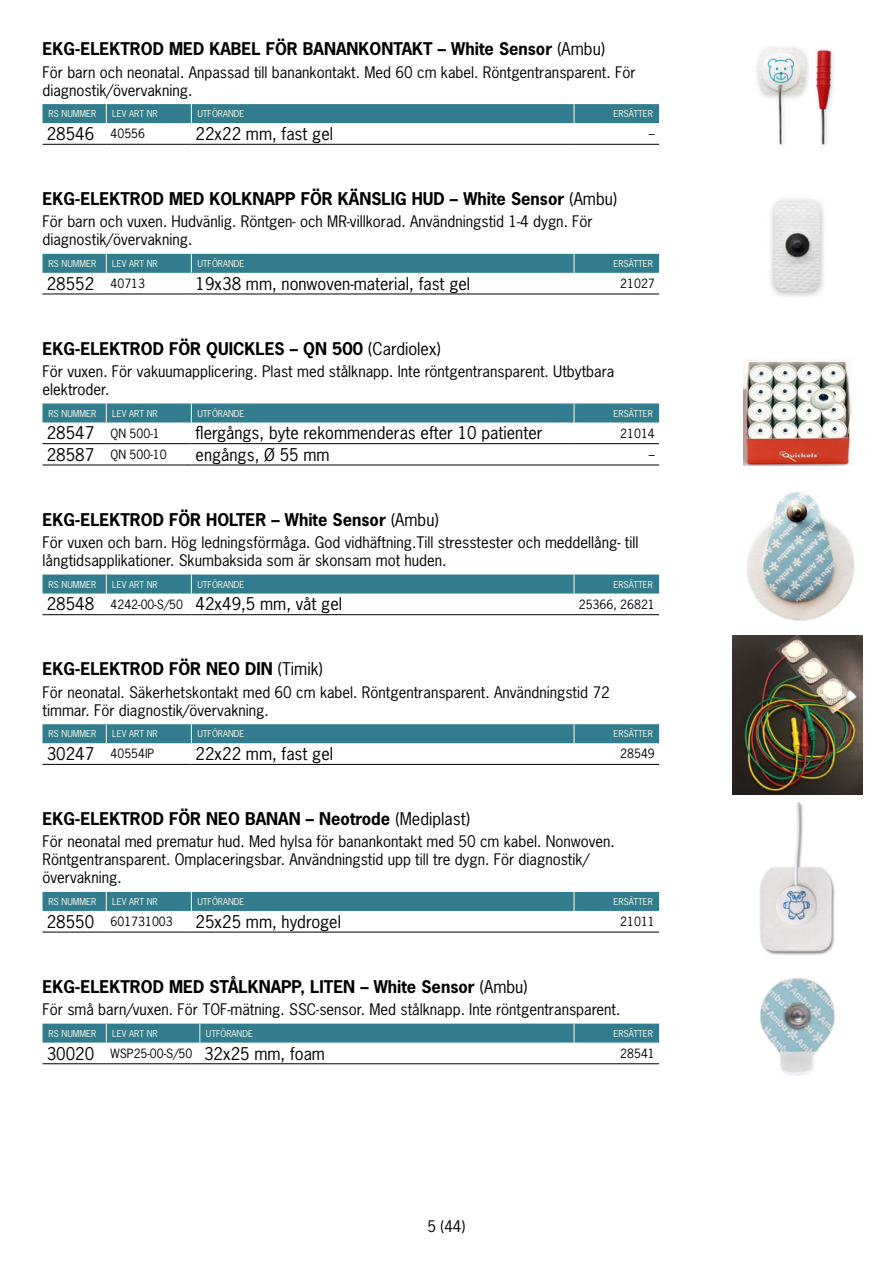
<style>
.page{position:relative;width:893px;height:1263px;background:#fff}
.page>*{position:absolute;margin:0;border:0;box-sizing:border-box;transform-origin:0 0}
.Rubrik_3{font:700 16.5px "News Gothic Std";color:#000}
.Brödtext_11_pkt{font:16.5px "News Gothic Std";color:#000}
.Brödtext_10_pkt{font:15px/18px "News Gothic Std";color:#000}
.Brödtext_11_pkt-2{font:12px "News Gothic Std";color:#000}
.Tabellhuvudrad{font:9px "News Gothic Std";color:#fefae6}
.s1{font-weight:400}
</style>
<div class="page">
<hr style="left:43px;top:144px;width:63px;height:1px;background:#000">
<hr style="left:106px;top:144px;width:85px;height:1px;background:#000">
<hr style="left:574px;top:144px;width:85px;height:1px;background:#000">
<hr style="left:191px;top:144px;width:383px;height:1px;background:#000">
<div style="left:43px;top:104px;width:616px;height:19px;background:#317c8e"></div>
<hr style="left:43px;top:294px;width:63px;height:1px;background:#000">
<hr style="left:106px;top:294px;width:85px;height:1px;background:#000">
<hr style="left:574px;top:294px;width:85px;height:1px;background:#000">
<hr style="left:191px;top:294px;width:383px;height:1px;background:#000">
<div style="left:43px;top:254px;width:616px;height:19px;background:#317c8e"></div>
<hr style="left:43px;top:443px;width:63px;height:1px;background:#000">
<hr style="left:106px;top:443px;width:85px;height:1px;background:#000">
<hr style="left:574px;top:443px;width:85px;height:1px;background:#000">
<hr style="left:43px;top:465px;width:63px;height:1px;background:#000">
<hr style="left:106px;top:465px;width:85px;height:1px;background:#000">
<hr style="left:574px;top:465px;width:85px;height:1px;background:#000">
<div style="left:43px;top:403px;width:616px;height:19px;background:#317c8e"></div>
<hr style="left:191px;top:443px;width:383px;height:1px;background:#000">
<hr style="left:191px;top:465px;width:383px;height:1px;background:#000">
<hr style="left:43px;top:614px;width:63px;height:1px;background:#000">
<hr style="left:106px;top:614px;width:85px;height:1px;background:#000">
<hr style="left:574px;top:614px;width:85px;height:1px;background:#000">
<hr style="left:191px;top:614px;width:383px;height:1px;background:#000">
<div style="left:43px;top:574px;width:616px;height:19px;background:#317c8e"></div>
<hr style="left:43px;top:764px;width:63px;height:1px;background:#000">
<hr style="left:106px;top:764px;width:85px;height:1px;background:#000">
<hr style="left:574px;top:764px;width:85px;height:1px;background:#000">
<hr style="left:191px;top:764px;width:383px;height:1px;background:#000">
<div style="left:43px;top:724px;width:616px;height:19px;background:#317c8e"></div>
<hr style="left:43px;top:932px;width:63px;height:1px;background:#000">
<hr style="left:106px;top:932px;width:85px;height:1px;background:#000">
<hr style="left:574px;top:932px;width:85px;height:1px;background:#000">
<hr style="left:191px;top:932px;width:383px;height:1px;background:#000">
<div style="left:43px;top:892px;width:616px;height:19px;background:#317c8e"></div>
<hr style="left:43px;top:1063px;width:63px;height:1px;background:#000">
<hr style="left:106px;top:1063px;width:94px;height:1px;background:#000">
<hr style="left:574px;top:1063px;width:85px;height:1px;background:#000">
<hr style="left:200px;top:1063px;width:374px;height:1px;background:#000">
<div style="left:43px;top:1023px;width:616px;height:19px;background:#317c8e"></div>
<img style="left:746px;top:492px;width:109px;height:129px">
<img style="left:732px;top:636px;width:130px;height:158px">
<img style="left:760px;top:802px;width:75px;height:153px">
<img style="left:757px;top:47px;width:77px;height:98px">
<img style="left:743px;top:361px;width:108px;height:105px">
<img style="left:770px;top:198px;width:54px;height:99px">
<img style="left:760px;top:978px;width:75px;height:98px">
<h3 class="Rubrik_3" style="left:43px;top:38px;width:564px">EKG-ELEKTROD MED KABEL FÖR BANANKONTAKT – White Sensor <span class="s1">(Ambu)</span></h3>
<p class="Brödtext_10_pkt" style="left:43px;top:63px;width:595px">För barn och neonatal. Anpassad till banankontakt. Med 60 cm kabel. Röntgentransparent. För diagnostik/övervakning.</p>
<p class="Tabellhuvudrad" style="left:49px;top:108px;width:49px">RS NUMMER</p>
<p class="Tabellhuvudrad" style="left:112px;top:108px;width:47px">LEV ART NR</p>
<p class="Tabellhuvudrad" style="left:197px;top:108px;width:49px">UTFÖRANDE</p>
<p class="Tabellhuvudrad" style="left:613px;top:108px;width:41px">ERSÄTTER</p>
<p class="Brödtext_11_pkt" style="left:47px;top:123px;width:49px">28546</p>
<p class="Brödtext_11_pkt-2" style="left:111px;top:126px;width:36px">40556</p>
<p class="Brödtext_11_pkt" style="left:196px;top:123px;width:139px">22x22 mm, fast gel</p>
<p class="Brödtext_11_pkt-2" style="left:649px;top:126px;width:7px">–</p>
<h3 class="Rubrik_3" style="left:43px;top:188px;width:576px">EKG-ELEKTROD MED KOLKNAPP FÖR KÄNSLIG HUD – White Sensor <span class="s1">(Ambu)</span></h3>
<p class="Brödtext_10_pkt" style="left:43px;top:213px;width:552px">För barn och vuxen. Hudvänlig. Röntgen- och MR-villkorad. Användningstid 1-4 dygn. För diagnostik/övervakning.</p>
<p class="Tabellhuvudrad" style="left:49px;top:258px;width:49px">RS NUMMER</p>
<p class="Tabellhuvudrad" style="left:112px;top:258px;width:47px">LEV ART NR</p>
<p class="Tabellhuvudrad" style="left:197px;top:258px;width:49px">UTFÖRANDE</p>
<p class="Tabellhuvudrad" style="left:613px;top:258px;width:41px">ERSÄTTER</p>
<p class="Brödtext_11_pkt" style="left:47px;top:273px;width:49px">28552</p>
<p class="Brödtext_11_pkt-2" style="left:111px;top:276px;width:36px">40713</p>
<p class="Brödtext_11_pkt" style="left:196px;top:273px;width:276px">19x38 mm, nonwoven-material, fast gel</p>
<p class="Brödtext_11_pkt-2" style="left:620px;top:276px;width:36px">21027</p>
<h3 class="Rubrik_3" style="left:43px;top:338px;width:400px">EKG-ELEKTROD FÖR QUICKLES – QN 500 <span class="s1">(Cardiolex)</span></h3>
<p class="Brödtext_10_pkt" style="left:43px;top:362px;width:573px">För vuxen. För vakuumapplicering. Plast med stålknapp. Inte röntgentransparent. Utbytbara elektroder.</p>
<p class="Tabellhuvudrad" style="left:49px;top:407px;width:49px">RS NUMMER</p>
<p class="Tabellhuvudrad" style="left:112px;top:407px;width:47px">LEV ART NR</p>
<p class="Tabellhuvudrad" style="left:197px;top:407px;width:49px">UTFÖRANDE</p>
<p class="Tabellhuvudrad" style="left:613px;top:407px;width:41px">ERSÄTTER</p>
<p class="Brödtext_11_pkt" style="left:47px;top:423px;width:49px">28547</p>
<p class="Brödtext_11_pkt-2" style="left:111px;top:425px;width:51px">QN 500-1</p>
<p class="Brödtext_11_pkt" style="left:196px;top:423px;width:348px">flergångs, byte rekommenderas efter 10 patienter</p>
<p class="Brödtext_11_pkt-2" style="left:620px;top:425px;width:36px">21014</p>
<p class="Brödtext_11_pkt" style="left:47px;top:444px;width:49px">28587</p>
<p class="Brödtext_11_pkt-2" style="left:111px;top:447px;width:58px">QN 500-10</p>
<p class="Brödtext_11_pkt" style="left:196px;top:444px;width:136px">engångs, Ø 55 mm</p>
<p class="Brödtext_11_pkt-2" style="left:649px;top:447px;width:7px">–</p>
<h3 class="Rubrik_3" style="left:43px;top:509px;width:398px">EKG-ELEKTROD FÖR HOLTER – White Sensor <span class="s1">(Ambu)</span></h3>
<p class="Brödtext_10_pkt" style="left:43px;top:533px;width:597px">För vuxen och barn. Hög ledningsförmåga. God vidhäftning.Till stresstester och meddellång- till långtidsapplikationer. Skumbaksida som är skonsam mot huden.</p>
<p class="Tabellhuvudrad" style="left:49px;top:578px;width:49px">RS NUMMER</p>
<p class="Tabellhuvudrad" style="left:112px;top:578px;width:47px">LEV ART NR</p>
<p class="Tabellhuvudrad" style="left:197px;top:578px;width:49px">UTFÖRANDE</p>
<p class="Tabellhuvudrad" style="left:613px;top:578px;width:41px">ERSÄTTER</p>
<p class="Brödtext_11_pkt" style="left:47px;top:594px;width:49px">28548</p>
<p class="Brödtext_11_pkt-2" style="left:111px;top:596px;width:74px">4242-00-S/50</p>
<p class="Brödtext_11_pkt" style="left:196px;top:594px;width:148px">42x49,5 mm, våt gel</p>
<p class="Brödtext_11_pkt-2" style="left:579px;top:596px;width:78px">25366, 26821</p>
<h3 class="Rubrik_3" style="left:43px;top:658px;width:282px">EKG-ELEKTROD FÖR NEO DIN <span class="s1">(Timik)</span></h3>
<p class="Brödtext_10_pkt" style="left:43px;top:683px;width:569px">För neonatal. Säkerhetskontakt med 60 cm kabel. Röntgentransparent. Användningstid 72 timmar. För diagnostik/övervakning.</p>
<p class="Tabellhuvudrad" style="left:49px;top:728px;width:49px">RS NUMMER</p>
<p class="Tabellhuvudrad" style="left:112px;top:728px;width:47px">LEV ART NR</p>
<p class="Tabellhuvudrad" style="left:197px;top:728px;width:49px">UTFÖRANDE</p>
<p class="Tabellhuvudrad" style="left:613px;top:728px;width:41px">ERSÄTTER</p>
<p class="Brödtext_11_pkt" style="left:47px;top:743px;width:49px">30247</p>
<p class="Brödtext_11_pkt-2" style="left:111px;top:746px;width:45px">40554IP</p>
<p class="Brödtext_11_pkt" style="left:196px;top:743px;width:139px">22x22 mm, fast gel</p>
<p class="Brödtext_11_pkt-2" style="left:620px;top:746px;width:36px">28549</p>
<h3 class="Rubrik_3" style="left:43px;top:808px;width:429px">EKG-ELEKTROD FÖR NEO BANAN – Neotrode <span class="s1">(Mediplast)</span></h3>
<p class="Brödtext_10_pkt" style="left:43px;top:833px;width:574px">För neonatal med prematur hud. Med hylsa för banankontakt med 50 cm kabel. Nonwoven.<br>Röntgentransparent. Omplaceringsbar. Användningstid upp till tre dygn. För diagnostik/ övervakning.</p>
<p class="Tabellhuvudrad" style="left:49px;top:896px;width:49px">RS NUMMER</p>
<p class="Tabellhuvudrad" style="left:112px;top:896px;width:47px">LEV ART NR</p>
<p class="Tabellhuvudrad" style="left:197px;top:896px;width:49px">UTFÖRANDE</p>
<p class="Tabellhuvudrad" style="left:613px;top:896px;width:41px">ERSÄTTER</p>
<p class="Brödtext_11_pkt" style="left:47px;top:911px;width:49px">28550</p>
<p class="Brödtext_11_pkt-2" style="left:111px;top:914px;width:64px">601731003</p>
<p class="Brödtext_11_pkt" style="left:196px;top:911px;width:147px">25x25 mm, hydrogel</p>
<p class="Brödtext_11_pkt-2" style="left:620px;top:914px;width:36px">21011</p>
<h3 class="Rubrik_3" style="left:43px;top:976px;width:487px">EKG-ELEKTROD MED STÅLKNAPP, LITEN – White Sensor <span class="s1">(Ambu)</span></h3>
<p class="Brödtext_10_pkt" style="left:43px;top:1000px;width:579px">För små barn/vuxen. För TOF-mätning. SSC-sensor. Med stålknapp. Inte röntgentransparent.</p>
<p class="Tabellhuvudrad" style="left:49px;top:1027px;width:49px">RS NUMMER</p>
<p class="Tabellhuvudrad" style="left:112px;top:1027px;width:47px">LEV ART NR</p>
<p class="Tabellhuvudrad" style="left:206px;top:1027px;width:49px">UTFÖRANDE</p>
<p class="Tabellhuvudrad" style="left:613px;top:1027px;width:41px">ERSÄTTER</p>
<p class="Brödtext_11_pkt" style="left:47px;top:1043px;width:49px">30020</p>
<p class="Brödtext_11_pkt-2" style="left:111px;top:1045px;width:83px">WSP25-00-S/50</p>
<p class="Brödtext_11_pkt" style="left:204px;top:1043px;width:122px">32x25 mm, foam</p>
<p class="Brödtext_11_pkt-2" style="left:620px;top:1045px;width:36px">28541</p>
<p class="Brödtext_10_pkt" style="left:427px;top:1217px;width:40px">5 (44)</p>
</div>
